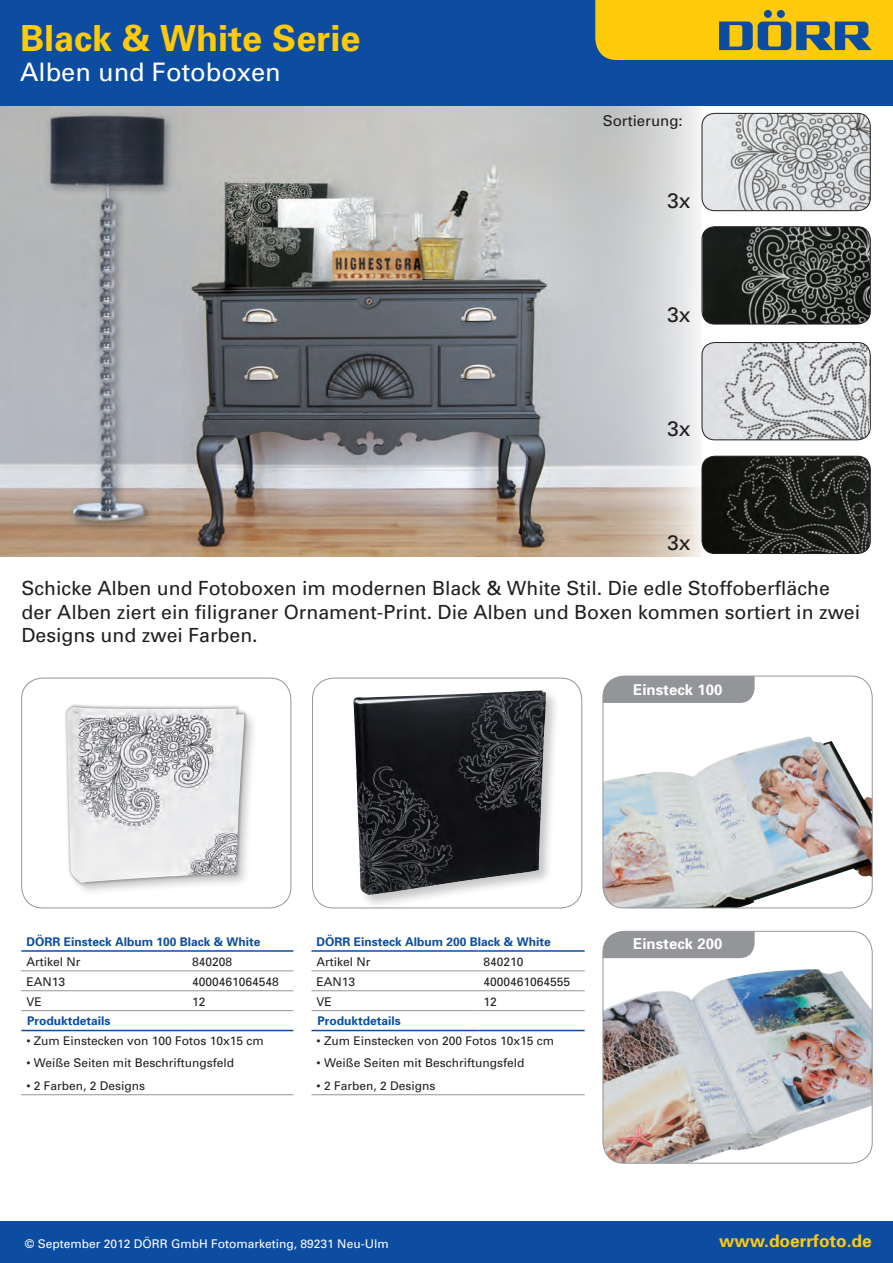
<style>
.page{position:relative;width:893px;height:1263px;background:#fff}
.page>*{position:absolute;margin:0;border:0;box-sizing:border-box;transform-origin:0 0}
.t1{font:700 36px "Univers";color:#feca0a}
.t2{font:25.5px "Univers";color:#fff}
.t3{font:21px "Univers";color:#231f20}
.t4{font:19.5px/23.4px "Univers";color:#231f20}
.t5{font:700 17.25px "Univers";color:#feca0a}
.Tabellenkopf{font:700 15px "Univers";color:#fff}
.t6{font:15px "Univers";color:#231f20}
.Zellenformat_1__link{font:12px "Univers";color:#231f20}
.Tabellenkopf-2{font:700 12px "Univers";color:#0d4da1}
.t7{font:12px "Univers";color:#fff}
</style>
<div class="page">
<img style="left:0;top:105px;width:702px;height:451px">
<div style="left:0;top:0;width:893px;height:105px;background:#0d4da1"></div>
<svg style="left:595px;top:0;width:298px;height:60px;background:#d6b522"></svg>
<div style="left:764px;top:10px;width:8px;height:8px;background:#0d4da1;border-radius:50%"></div>
<div style="left:777px;top:10px;width:8px;height:8px;background:#0d4da1;border-radius:50%"></div>
<div style="left:0;top:1222px;width:893px;height:41px;background:#0d4da1"></div>
<hr style="left:21px;top:970px;width:166px;height:1px;background:#939598">
<hr style="left:187px;top:970px;width:106px;height:1px;background:#939598">
<hr style="left:21px;top:1094px;width:166px;height:1px;background:#939598">
<hr style="left:187px;top:1094px;width:106px;height:1px;background:#939598">
<hr style="left:21px;top:950px;width:166px;height:2px;background:#0d4da1">
<hr style="left:187px;top:950px;width:106px;height:2px;background:#0d4da1">
<hr style="left:21px;top:990px;width:166px;height:1px;background:#939598">
<hr style="left:187px;top:990px;width:106px;height:1px;background:#939598">
<hr style="left:21px;top:1010px;width:166px;height:1px;background:#939598">
<hr style="left:187px;top:1010px;width:106px;height:1px;background:#939598">
<hr style="left:21px;top:1030px;width:166px;height:1px;background:#0d4da1">
<hr style="left:187px;top:1030px;width:106px;height:1px;background:#0d4da1">
<hr style="left:311px;top:970px;width:167px;height:1px;background:#939598">
<hr style="left:478px;top:970px;width:107px;height:1px;background:#939598">
<hr style="left:311px;top:1094px;width:167px;height:1px;background:#939598">
<hr style="left:478px;top:1094px;width:107px;height:1px;background:#939598">
<hr style="left:311px;top:950px;width:167px;height:2px;background:#0d4da1">
<hr style="left:478px;top:950px;width:107px;height:2px;background:#0d4da1">
<hr style="left:311px;top:990px;width:167px;height:1px;background:#939598">
<hr style="left:478px;top:990px;width:107px;height:1px;background:#939598">
<hr style="left:311px;top:1010px;width:167px;height:1px;background:#939598">
<hr style="left:478px;top:1010px;width:107px;height:1px;background:#939598">
<hr style="left:311px;top:1030px;width:167px;height:1px;background:#0d4da1">
<hr style="left:478px;top:1030px;width:107px;height:1px;background:#0d4da1">
<img style="left:702px;top:227px;width:168px;height:97px">
<div style="left:702px;top:226px;width:169px;height:98px;border:1px solid #231f20;border-radius:13px"></div>
<img style="left:702px;top:456px;width:168px;height:97px">
<div style="left:702px;top:456px;width:169px;height:98px;border:1px solid #231f20;border-radius:13px"></div>
<img style="left:702px;top:113px;width:168px;height:98px">
<div style="left:702px;top:113px;width:169px;height:98px;border:1px solid #231f20;border-radius:13px"></div>
<img style="left:702px;top:343px;width:168px;height:97px">
<div style="left:702px;top:342px;width:169px;height:98px;border:1px solid #231f20;border-radius:13px"></div>
<svg style="left:603px;top:676px;width:269px;height:232px"></svg>
<img style="left:706px;top:736px;width:102px;height:31px">
<div style="left:603px;top:676px;width:152px;height:27px;background:#939598"></div>
<div style="left:603px;top:676px;width:270px;height:232px;border:1px solid #939598;border-radius:21px"></div>
<img style="left:603px;top:931px;width:269px;height:232px;border-radius:21px">
<img style="left:695px;top:969px;width:119px;height:26px">
<div style="left:603px;top:931px;width:152px;height:27px;background:#939598"></div>
<div style="left:603px;top:931px;width:270px;height:232px;border:1px solid #939598;border-radius:21px"></div>
<div style="left:312px;top:678px;width:270px;height:230px;border:1px solid #939598;border-radius:21px"></div>
<div style="left:21px;top:678px;width:270px;height:230px;border:1px solid #939598;border-radius:21px"></div>
<div style="left:352px;top:689px;width:208px;height:219px;background:#231f20;opacity:.25"></div>
<img style="left:354px;top:690px;width:187px;height:123px">
<div style="left:65px;top:705px;width:194px;height:191px;background:#231f20;opacity:.25"></div>
<div style="left:64px;top:704px;width:184px;height:182px;background:#231f20;opacity:.5"></div>
<img style="left:67px;top:707px;width:14px;height:175px">
<p class="t1" style="left:20px;top:15px;width:342px">Black &amp; White Serie</p>
<p class="t2" style="left:20px;top:56px;width:262px">Alben und Fotoboxen</p>
<p class="t6" style="left:603px;top:111px;width:82px">Sortierung:</p>
<p class="t3" style="left:667px;top:188px;width:25px">3x</p>
<p class="t3" style="left:667px;top:302px;width:25px">3x</p>
<p class="t3" style="left:667px;top:416px;width:25px">3x</p>
<p class="t3" style="left:667px;top:530px;width:25px">3x</p>
<p class="t4" style="left:22px;top:576px;width:840px">Schicke Alben und Fotoboxen im modernen Black &amp; White Stil. Die edle Stoffoberfläche der Alben ziert ein filigraner Ornament-Print. Die Alben und Boxen kommen sortiert in zwei<br>Designs und zwei Farben.</p>
<p class="Tabellenkopf" style="left:633px;top:680px;width:91px">Einsteck 100</p>
<p class="Tabellenkopf-2" style="left:26px;top:934px;width:236px">DÖRR Einsteck Album 100 Black &amp; White</p>
<p class="Zellenformat_1__link" style="left:26px;top:954px;width:56px">Artikel Nr</p>
<p class="Zellenformat_1__link" style="left:192px;top:954px;width:42px">840208</p>
<p class="Zellenformat_1__link" style="left:26px;top:974px;width:40px">EAN13</p>
<p class="Zellenformat_1__link" style="left:192px;top:974px;width:88px">4000461064548</p>
<p class="Zellenformat_1__link" style="left:26px;top:994px;width:17px">VE</p>
<p class="Zellenformat_1__link" style="left:192px;top:994px;width:15px">12</p>
<p class="Tabellenkopf-2" style="left:27px;top:1013px;width:85px">Produktdetails</p>
<p class="Zellenformat_1__link" style="left:26px;top:1033px;width:239px">• Zum Einstecken von 100 Fotos 10x15 cm</p>
<p class="Zellenformat_1__link" style="left:26px;top:1056px;width:209px">• Weiße Seiten mit Beschriftungsfeld</p>
<p class="Zellenformat_1__link" style="left:26px;top:1078px;width:120px">• 2 Farben, 2 Designs</p>
<p class="Tabellenkopf-2" style="left:317px;top:934px;width:236px">DÖRR Einsteck Album 200 Black &amp; White</p>
<p class="Zellenformat_1__link" style="left:317px;top:954px;width:56px">Artikel Nr</p>
<p class="Zellenformat_1__link" style="left:483px;top:954px;width:42px">840210</p>
<p class="Zellenformat_1__link" style="left:317px;top:974px;width:40px">EAN13</p>
<p class="Zellenformat_1__link" style="left:483px;top:974px;width:88px">4000461064555</p>
<p class="Zellenformat_1__link" style="left:317px;top:994px;width:17px">VE</p>
<p class="Zellenformat_1__link" style="left:483px;top:994px;width:15px">12</p>
<p class="Tabellenkopf-2" style="left:317px;top:1013px;width:85px">Produktdetails</p>
<p class="Zellenformat_1__link" style="left:317px;top:1033px;width:239px">• Zum Einstecken von 200 Fotos 10x15 cm</p>
<p class="Zellenformat_1__link" style="left:317px;top:1056px;width:209px">• Weiße Seiten mit Beschriftungsfeld</p>
<p class="Zellenformat_1__link" style="left:317px;top:1078px;width:120px">• 2 Farben, 2 Designs</p>
<p class="Tabellenkopf" style="left:633px;top:934px;width:91px">Einsteck 200</p>
<p class="t7" style="left:25px;top:1236px;width:365px">© September 2012 DÖRR GmbH Fotomarketing, 89231 Neu-Ulm</p>
<p class="t5" style="left:719px;top:1230px;width:154px">www.doerrfoto.de</p>
</div>
